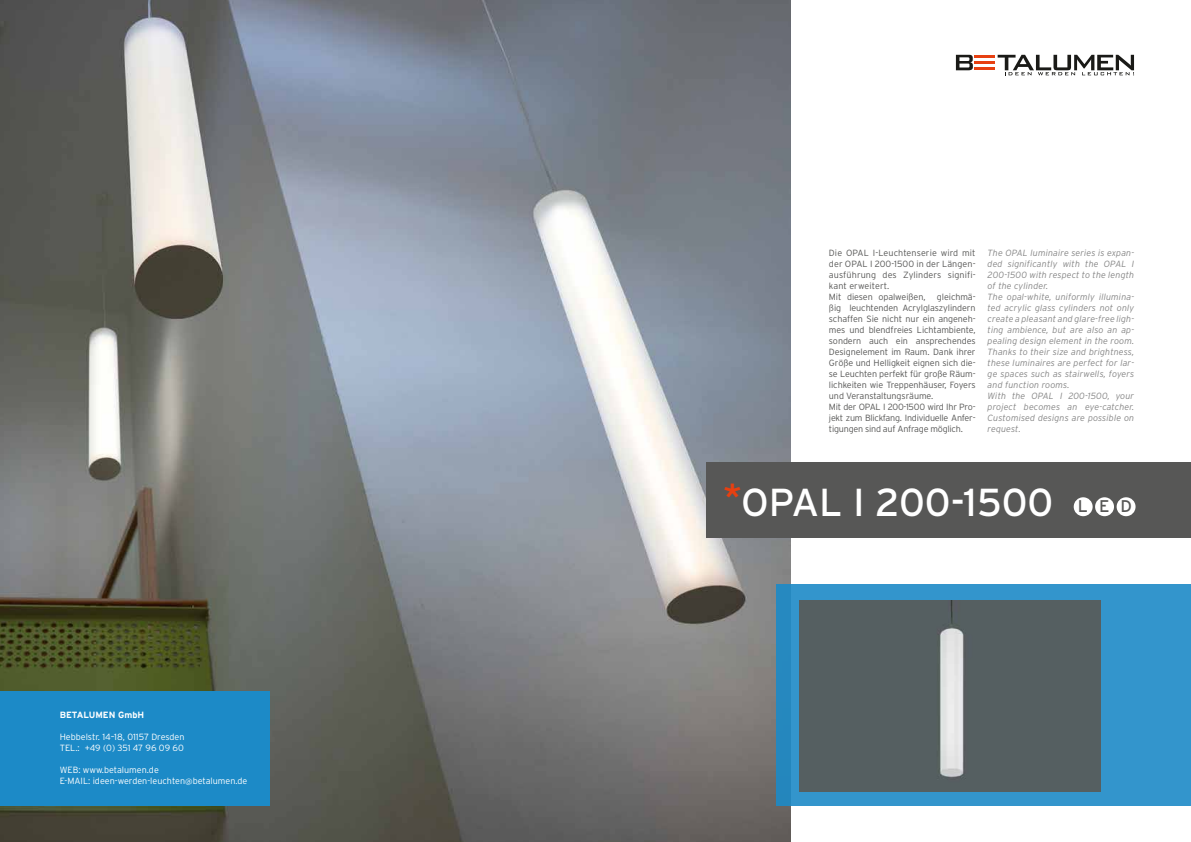
<style>
.page{position:relative;width:1191px;height:842px;background:#fff}
.page>*{position:absolute;margin:0;border:0;box-sizing:border-box;transform-origin:0 0}
.t1{font:39px "Interstate";color:#fff}
.t2{font:16.9px "Interstate";color:#575756}
.t3{font:italic 300 9px/11px "Interstate";letter-spacing:.01em;color:#878787}
.t4{font:300 9px/11px "Interstate";letter-spacing:-.01em;color:#575756}
.t5{font:300 9px/11px "Interstate";letter-spacing:.01em;color:#575756}
.t6{font:300 9px/11px "Interstate";color:#fff}
.t7{font:700 9px "Interstate";color:#fff}
.s1{font-family:"Meta Caps";font-weight:500;color:#e74011}
</style>
<div class="page">
<img style="left:0;top:0;width:790px;height:842px">
<svg style="left:776px;top:585px;width:415px;height:221px;background:#3292c8"></svg>
<div style="left:799px;top:601px;width:302px;height:190px;background:#555f61"></div>
<div style="left:706px;top:462px;width:485px;height:76px;background:#575756"></div>
<div style="left:1073px;top:497px;width:19px;height:19px;background:#fff;border-radius:50%"></div>
<div style="left:1095px;top:497px;width:19px;height:19px;background:#fff;border-radius:50%"></div>
<div style="left:1116px;top:497px;width:19px;height:19px;background:#fff;border-radius:50%"></div>
<div style="left:0;top:691px;width:269px;height:115px;background:#1c8ac7"></div>
<hr style="left:974px;top:55px;width:21px;height:3px;background:#e74011">
<hr style="left:974px;top:61px;width:21px;height:3px;background:#e74011">
<hr style="left:974px;top:68px;width:21px;height:2px;background:#e74011">
<svg style="left:956px;top:55px;width:17px;height:15px"></svg>
<svg style="left:997px;top:55px;width:137px;height:20px"></svg>
<p class="t7" style="left:60px;top:710px;width:86px">BETALUMEN GmbH</p>
<p class="t6" style="left:60px;top:731px;width:126px">Hebbelstr. 14–18, 01157 Dresden<br>TEL.: +49 (0) 351 47 96 09 60</p>
<p class="t6" style="left:60px;top:764px;width:189px">WEB: www.betalumen.de<br>E-MAIL: ideen-werden-leuchten@betalumen.de</p>
<p class="t5" style="left:829px;top:247px;width:148px">Die OPAL I-Leuchtenserie wird mit der OPAL I 200-1500 in der Längen&shy;ausführung des Zylinders signifi&shy;kant erweitert.<br>Mit diesen opalweißen,</p>
<p class="t4" style="left:829px;top:291px;width:148px;text-indent:108px">gleichmä&shy;ßig leuchtenden Acrylglaszylindern schaffen Sie nicht nur ein angeneh&shy;mes und blendfreies Lichtambiente, sondern auch ein ansprechendes Designelement im Raum. Dank ihrer Größe und Helligkeit eignen sich die&shy;se Leuchten perfekt für große Räum&shy;lichkeiten wie Treppenhäuser, Foyers und Veranstaltungsräume.<br>Mit der OPAL I 200-1500 wird Ihr Pro&shy;jekt zum Blickfang. Individuelle Anfer&shy;tigungen sind auf Anfrage möglich.</p>
<p class="t3" style="left:987px;top:247px;width:148px">The OPAL luminaire series is expan&shy;ded significantly with the OPAL I<br>200-1500 with respect to the length of the cylinder.<br>The opal-white, uniformly illumina&shy;ted acrylic glass cylinders not only create a pleasant and glare-free ligh&shy;ting ambience, but are also an ap&shy;pealing design element in the room.<br>Thanks to their size and brightness, these luminaires are perfect for lar&shy;ge spaces such as stairwells, foyers and function rooms.<br>With the OPAL I 200-1500, your project becomes an eye-catcher.<br>Customised designs are possible on request.</p>
<h1 class="t1" style="left:723px;top:481px;width:331px"><span class="s1">*</span>OPAL I 200-1500</h1>
<h2 class="t2" style="left:1077px;top:497px;width:56px">LED</h2>
</div>
